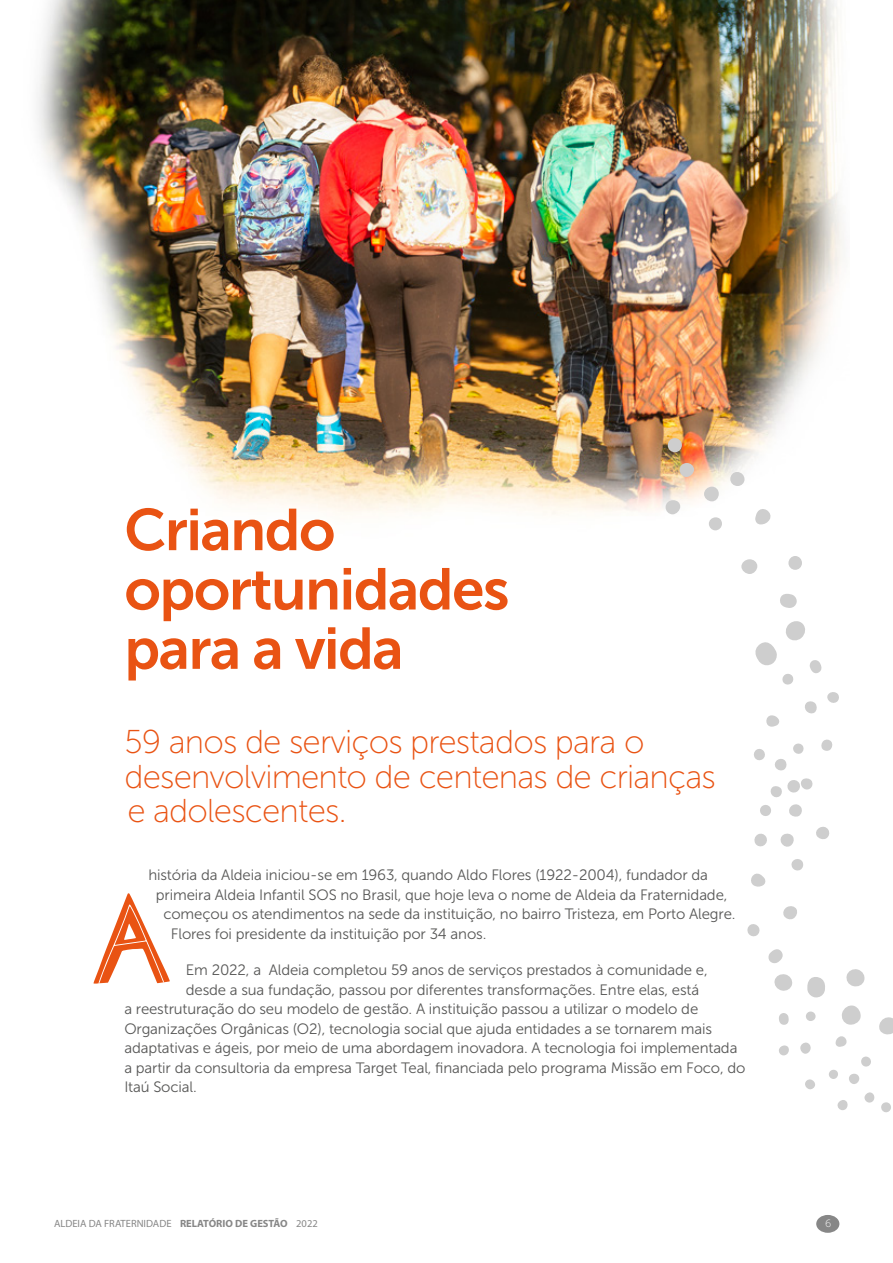
<style>
.page{position:relative;width:893px;height:1263px;background:#fff}
.page>*{position:absolute;margin:0;border:0;box-sizing:border-box;transform-origin:0 0}
.t1{font:58.5px/59.2px "Museo Sans 700";letter-spacing:-.025em;color:#e95313}
.t2{font:33px/34.5px "Museo Sans 100";letter-spacing:-.025em;color:#e95313}
.t3{font:15px "Museo Sans 300";letter-spacing:-.01em;color:#575756}
.t4{font:10.5px "Myriad Pro";color:#878787}
.t5{font:10.5px "Museo Sans 100";color:#fff}
.s1{font-weight:700}
</style>
<div class="page">
<div style="left:816px;top:1215px;width:23px;height:18px;background:#878787;border-radius:50%"></div>
<img style="left:37px;top:0;width:807px;height:531px">
<svg style="left:846px;top:969px;width:19px;height:18px"></svg>
<svg style="left:807px;top:977px;width:18px;height:21px"></svg>
<svg style="left:842px;top:1005px;width:19px;height:20px"></svg>
<svg style="left:879px;top:1017px;width:14px;height:18px"></svg>
<svg style="left:774px;top:974px;width:18px;height:17px"></svg>
<div style="left:881px;top:1102px;width:10px;height:10px;background:#cecece;border-radius:5px"></div>
<svg style="left:779px;top:1013px;width:10px;height:12px"></svg>
<svg style="left:835px;top:1036px;width:12px;height:11px"></svg>
<div style="left:800px;top:1042px;width:11px;height:12px;background:#cecece;border-radius:5px"></div>
<div style="left:849px;top:1073px;width:10px;height:11px;background:#cecece;border-radius:5px"></div>
<svg style="left:837px;top:1100px;width:11px;height:10px"></svg>
<svg style="left:779px;top:1045px;width:10px;height:11px"></svg>
<div style="left:861px;top:1056px;width:10px;height:11px;background:#cecece;border-radius:5px"></div>
<div style="left:864px;top:1092px;width:11px;height:11px;background:#cecece;border-radius:5px"></div>
<div style="left:805px;top:1079px;width:10px;height:10px;background:#cecece;border-radius:5px"></div>
<div style="left:806px;top:1011px;width:10px;height:10px;background:#cecece;border-radius:50%"></div>
<div style="left:829px;top:1069px;width:9px;height:10px;background:#cecece;border-radius:50%"></div>
<svg style="left:768px;top:949px;width:15px;height:14px"></svg>
<svg style="left:751px;top:873px;width:15px;height:14px"></svg>
<svg style="left:783px;top:906px;width:14px;height:14px"></svg>
<svg style="left:780px;top:833px;width:14px;height:14px"></svg>
<svg style="left:816px;top:827px;width:14px;height:12px"></svg>
<svg style="left:754px;top:833px;width:13px;height:14px"></svg>
<svg style="left:747px;top:924px;width:13px;height:13px"></svg>
<svg style="left:791px;top:859px;width:12px;height:12px"></svg>
<svg style="left:93px;top:893px;width:77px;height:91px"></svg>
<svg style="left:755px;top:642px;width:22px;height:24px"></svg>
<svg style="left:786px;top:621px;width:19px;height:20px"></svg>
<svg style="left:809px;top:660px;width:13px;height:13px"></svg>
<svg style="left:766px;top:715px;width:14px;height:12px"></svg>
<svg style="left:805px;top:701px;width:12px;height:13px"></svg>
<svg style="left:827px;top:692px;width:12px;height:11px"></svg>
<svg style="left:754px;top:749px;width:11px;height:12px"></svg>
<svg style="left:760px;top:778px;width:53px;height:39px"></svg>
<svg style="left:821px;top:739px;width:12px;height:12px"></svg>
<svg style="left:782px;top:674px;width:12px;height:11px"></svg>
<svg style="left:775px;top:743px;width:29px;height:28px"></svg>
<div style="left:668px;top:438px;width:14px;height:14px;background:#cecece;border-radius:50%"></div>
<svg style="left:780px;top:594px;width:17px;height:14px"></svg>
<svg style="left:755px;top:508px;width:17px;height:16px"></svg>
<div style="left:741px;top:559px;width:16px;height:15px;background:#cecece;border-radius:50%"></div>
<div style="left:704px;top:487px;width:15px;height:14px;background:#cecece;border-radius:50%"></div>
<div style="left:665px;top:500px;width:15px;height:14px;background:#cecece;border-radius:7px"></div>
<div style="left:730px;top:472px;width:14px;height:14px;background:#cecece;border-radius:50%"></div>
<div style="left:679px;top:463px;width:15px;height:14px;background:#cecece;border-radius:50%"></div>
<div style="left:788px;top:556px;width:14px;height:14px;background:#cecece;border-radius:50%"></div>
<div style="left:709px;top:517px;width:13px;height:13px;background:#cecece;border-radius:50%"></div>
<h1 class="t1" style="left:124px;top:500px;width:387px">Criando oportunidades para a vida</h1>
<h2 class="t2" style="left:124px;top:725px;width:593px">59 anos de serviços prestados para o desenvolvimento de centenas de crianças e adolescentes.</h2>
<p class="t3" style="left:148px;top:867px;width:561px">história da Aldeia iniciou-se em 1963, quando Aldo Flores (1922-2004), fundador da</p>
<p class="t3" style="left:156px;top:886px;width:573px">primeira Aldeia Infantil SOS no Brasil, que hoje leva o nome de Aldeia da Fraternidade,</p>
<p class="t3" style="left:163px;top:906px;width:574px">começou os atendimentos na sede da instituição, no bairro Tristeza, em Porto Alegre.</p>
<p class="t3" style="left:171px;top:925px;width:317px">Flores foi presidente da instituição por 34 anos.</p>
<p class="t3" style="left:186px;top:962px;width:523px">Em 2022, a Aldeia completou 59 anos de serviços prestados à comunidade e,</p>
<p class="t3" style="left:186px;top:981px;width:515px">desde a sua fundação, passou por diferentes transformações. Entre elas, está</p>
<p class="t3" style="left:124px;top:1001px;width:575px">a reestruturação do seu modelo de gestão. A instituição passou a utilizar o modelo de</p>
<p class="t3" style="left:124px;top:1020px;width:589px">Organizações Orgânicas (O2), tecnologia social que ajuda entidades a se tornarem mais</p>
<p class="t3" style="left:124px;top:1040px;width:615px">adaptativas e ágeis, por meio de uma abordagem inovadora. A tecnologia foi implementada</p>
<p class="t3" style="left:124px;top:1059px;width:623px">a partir da consultoria da empresa Target Teal, financiada pelo programa Missão em Foco, do</p>
<p class="t3" style="left:124px;top:1079px;width:74px">Itaú Social.</p>
<p class="t4" style="left:54px;top:1217px;width:265px">ALDEIA DA FRATERNIDADE <span class="s1">RELATÓRIO DE GESTÃO</span> 2022</p>
<p class="t5" style="left:825px;top:1217px;width:8px">6</p>
</div>
